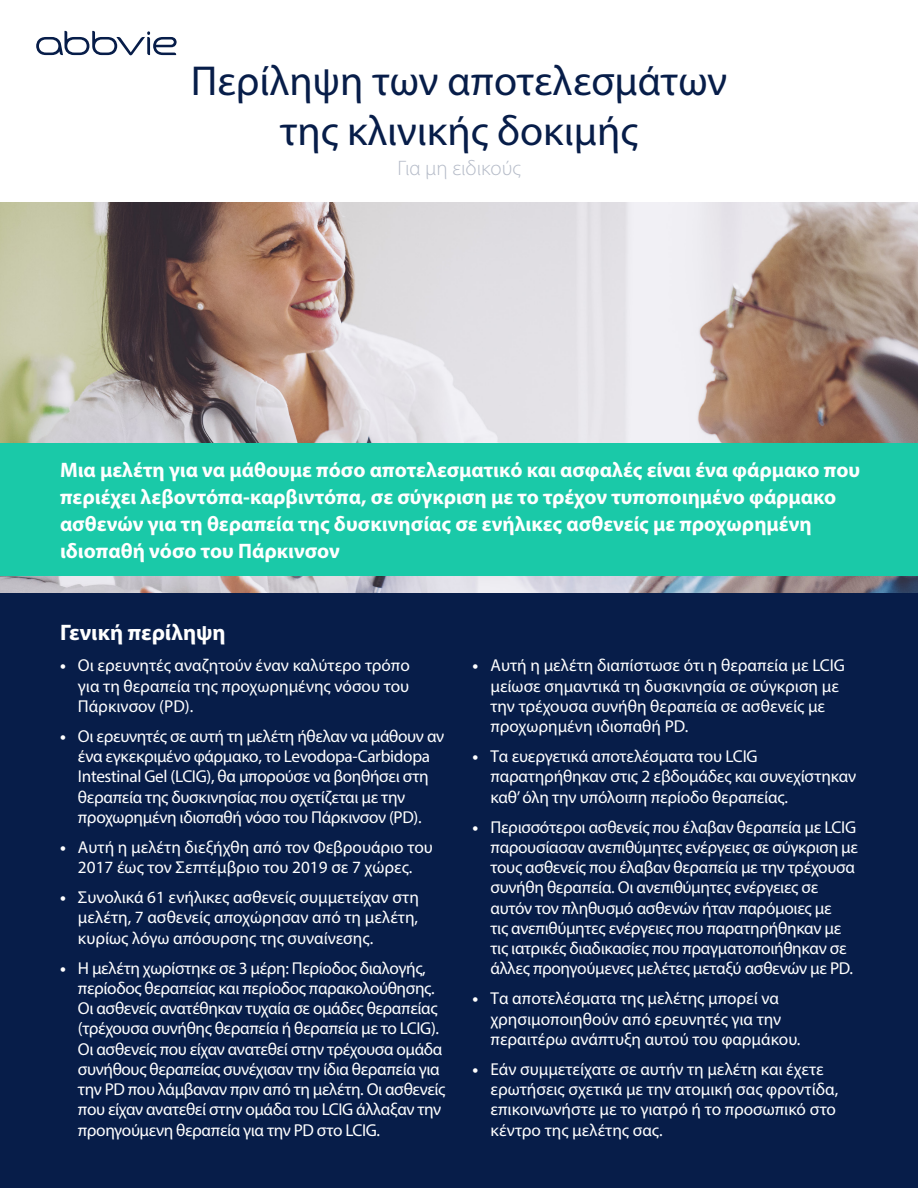
<style>
.page{position:relative;width:918px;height:1188px;background:#fff}
.page>*{position:absolute;margin:0;border:0;box-sizing:border-box;transform-origin:0 0}
.t1{font:42px/50.4px "Myriad Pro";color:#071d49;text-align:center}
.t2{font:700 22.5px "Myriad Pro";color:#fff}
.t3{font:700 21px/27px "Myriad Pro";color:#fff}
.t4{font:300 21px "Myriad Pro";color:#b5bbc8}
.t5{font:17.25px/20.2px "Myriad Pro";letter-spacing:-.02em;color:#fff}
.t6{font:17.25px/20.2px "Myriad Pro";color:#fff}
.s1{font-weight:700}
</style>
<div class="page">
<div style="left:0;top:580px;width:918px;height:608px;background:#071d49"></div>
<img style="left:0;top:202px;width:918px;height:390px">
<div style="left:0;top:443px;width:918px;height:133px;background:#1ac9a8"></div>
<svg style="left:36px;top:31px;width:141px;height:24px"></svg>
<h1 class="t1" style="left:191px;top:55px;width:538px">Περίληψη των αποτελεσμάτων της κλινικής δοκιμής</h1>
<p class="t4" style="left:397px;top:156px;width:125px">Για μη ειδικούς</p>
<p class="t3" style="left:60px;top:456px;width:802px">Μια μελέτη για να μάθουμε πόσο αποτελεσματικό και ασφαλές είναι ένα φάρμακο που περιέχει λεβοντόπα-καρβιντόπα, σε σύγκριση με το τρέχον τυποποιημένο φάρμακο ασθενών για τη θεραπεία της δυσκινησίας σε ενήλικες ασθενείς με προχωρημένη ιδιοπαθή νόσο του Πάρκινσον</p>
<h2 class="t2" style="left:60px;top:617px;width:167px">Γενική περίληψη</h2>
<p class="t5" style="left:78px;top:655px;width:333px;text-align:justify;text-indent:-18px"><span class="s1">•</span> Οι ερευνητές αναζητούν έναν καλύτερο τρόπο για τη θεραπεία της προχωρημένης νόσου του Πάρκινσον (PD).</p>
<p class="t5" style="left:78px;top:726px;width:368px;text-indent:-18px"><span class="s1">•</span> Οι ερευνητές σε αυτή τη μελέτη ήθελαν να μάθουν αν ένα εγκεκριμένο φάρμακο, το Levodopa-Carbidopa Intestinal Gel (LCIG), θα μπορούσε να βοηθήσει στη θεραπεία της δυσκινησίας που σχετίζεται με την προχωρημένη ιδιοπαθή νόσο του Πάρκινσον (PD).</p>
<p class="t6" style="left:60px;top:837px;width:374px;text-align:center"><span class="s1">•</span> Αυτή η μελέτη διεξήχθη από τον Φεβρουάριο του<br>2017 έως τον Σεπτέμβριο του 2019 σε 7 χώρες.</p>
<p class="t5" style="left:78px;top:887px;width:343px;text-align:justify;text-indent:-18px"><span class="s1">•</span> Συνολικά 61 ενήλικες ασθενείς συμμετείχαν στη μελέτη, 7 ασθενείς αποχώρησαν από τη μελέτη, κυρίως λόγω απόσυρσης της συναίνεσης.</p>
<p class="t5" style="left:78px;top:957px;width:369px;text-indent:-18px"><span class="s1">•</span> Η μελέτη χωρίστηκε σε 3 μέρη: Περίοδος διαλογής, περίοδος θεραπείας και περίοδος παρακολούθησης.<br>Οι ασθενείς ανατέθηκαν τυχαία σε ομάδες θεραπείας (τρέχουσα συνήθης θεραπεία ή θεραπεία με το LCIG).<br>Οι ασθενείς που είχαν ανατεθεί στην τρέχουσα ομάδα συνήθους θεραπείας συνέχισαν την ίδια θεραπεία για την PD που λάμβαναν πριν από τη μελέτη. Οι ασθενείς που είχαν ανατεθεί στην ομάδα του LCIG άλλαξαν την προηγούμενη θεραπεία για την PD στο LCIG.</p>
<p class="t6" style="left:490px;top:655px;width:356px;text-indent:-18px"><span class="s1">•</span> Αυτή η μελέτη διαπίστωσε ότι η θεραπεία με LCIG μείωσε σημαντικά τη δυσκινησία σε σύγκριση με την τρέχουσα συνήθη θεραπεία σε ασθενείς με προχωρημένη ιδιοπαθή PD.</p>
<p class="t5" style="left:490px;top:746px;width:367px;text-indent:-18px"><span class="s1">•</span> Τα ευεργετικά αποτελέσματα του LCIG παρατηρήθηκαν στις 2 εβδομάδες και συνεχίστηκαν καθ’ όλη την υπόλοιπη περίοδο θεραπείας.</p>
<p class="t5" style="left:490px;top:816px;width:369px;text-indent:-18px"><span class="s1">•</span> Περισσότεροι ασθενείς που έλαβαν θεραπεία με LCIG παρουσίασαν ανεπιθύμητες ενέργειες σε σύγκριση με τους ασθενείς που έλαβαν θεραπεία με την τρέχουσα συνήθη θεραπεία. Οι ανεπιθύμητες ενέργειες σε αυτόν τον πληθυσμό ασθενών ήταν παρόμοιες με<br>τις ανεπιθύμητες ενέργειες που παρατηρήθηκαν με τις ιατρικές διαδικασίες που πραγματοποιήθηκαν σε άλλες προηγούμενες μελέτες μεταξύ ασθενών με PD.</p>
<p class="t6" style="left:490px;top:988px;width:312px;text-indent:-18px"><span class="s1">•</span> Τα αποτελέσματα της μελέτης μπορεί να χρησιμοποιηθούν από ερευνητές για την περαιτέρω ανάπτυξη αυτού του φαρμάκου.</p>
<p class="t6" style="left:490px;top:1059px;width:349px;text-indent:-18px"><span class="s1">•</span> Εάν συμμετείχατε σε αυτήν τη μελέτη και έχετε ερωτήσεις σχετικά με την ατομική σας φροντίδα, επικοινωνήστε με το γιατρό ή το προσωπικό στο κέντρο της μελέτης σας.</p>
</div>
